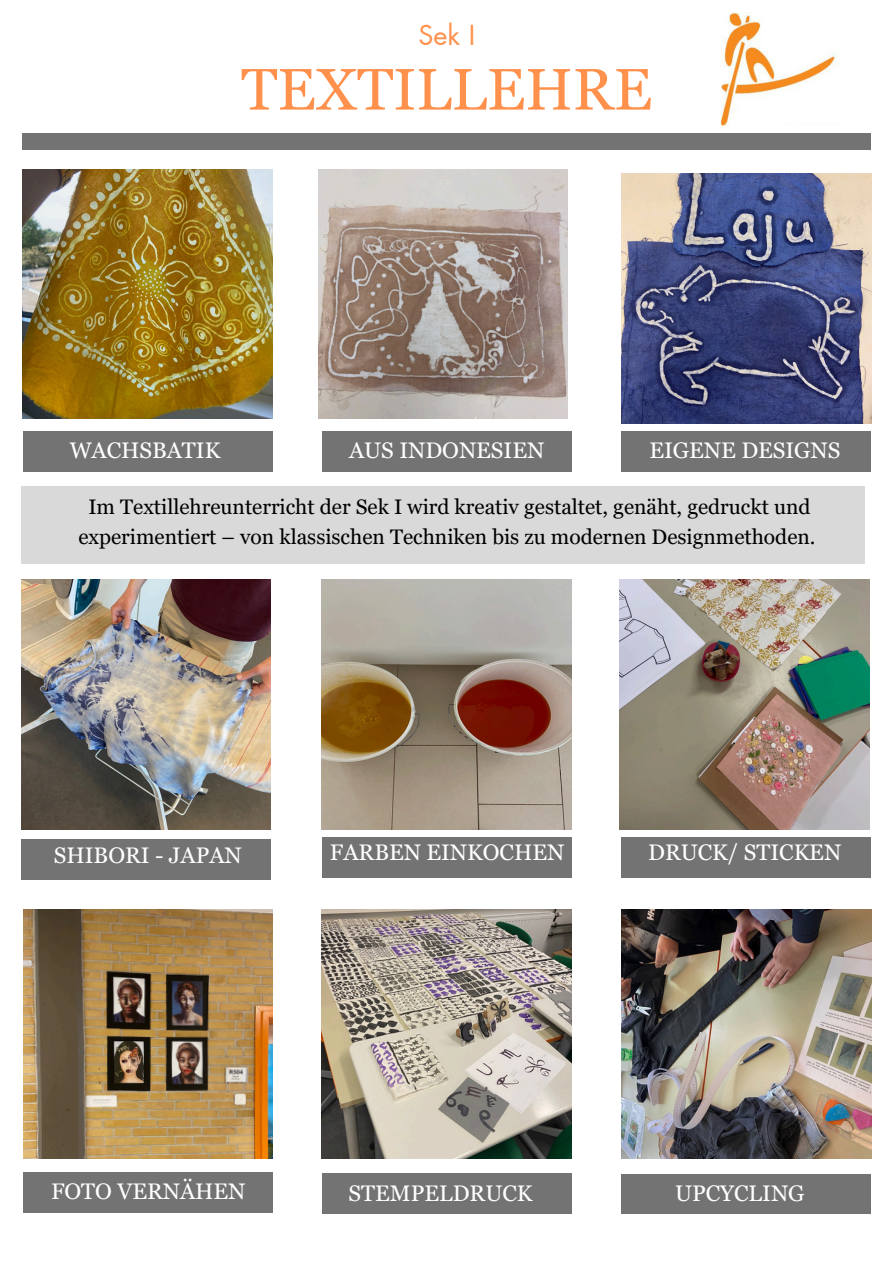
<style>
.page{position:relative;width:894px;height:1264px;background:#fff}
.page>*{position:absolute;margin:0;border:0;box-sizing:border-box;transform-origin:0 0}
.t1{font:58.5px "Georgia Pro";color:#ff914d}
.t2{font:27px "Futura LT Pro";color:#ff914d}
.t3{font:22.5px "Georgia Pro";color:#fff}
.t4{font:21px/29.2px "Georgia Pro";color:#000;text-align:center}
</style>
<div class="page">
<div style="left:23px;top:133px;width:847px;height:17px;background:#737373"></div>
<img style="left:23px;top:169px;width:249px;height:249px">
<img style="left:21px;top:580px;width:250px;height:249px">
<img style="left:621px;top:173px;width:250px;height:250px">
<div style="left:23px;top:431px;width:249px;height:40px;background:#737373"></div>
<div style="left:322px;top:431px;width:250px;height:40px;background:#737373"></div>
<div style="left:621px;top:431px;width:249px;height:40px;background:#737373"></div>
<div style="left:21px;top:486px;width:843px;height:78px;background:#d9d9d9"></div>
<img style="left:318px;top:169px;width:249px;height:249px">
<img style="left:322px;top:580px;width:249px;height:249px">
<div style="left:21px;top:839px;width:250px;height:41px;background:#737373"></div>
<div style="left:322px;top:837px;width:249px;height:40px;background:#737373"></div>
<div style="left:621px;top:837px;width:250px;height:40px;background:#737373"></div>
<img style="left:23px;top:909px;width:250px;height:249px">
<img style="left:322px;top:909px;width:249px;height:249px">
<img style="left:621px;top:909px;width:250px;height:249px">
<div style="left:24px;top:1172px;width:249px;height:40px;background:#737373"></div>
<div style="left:322px;top:1173px;width:250px;height:40px;background:#737373"></div>
<div style="left:621px;top:1174px;width:250px;height:39px;background:#737373"></div>
<img style="left:619px;top:580px;width:250px;height:249px">
<img style="left:720px;top:12px;width:118px;height:114px">
<p class="t2" style="left:418px;top:23px;width:58px">Sek I</p>
<p class="t1" style="left:241px;top:56px;width:412px">TEXTILLEHRE</p>
<h3 class="t3" style="left:70px;top:437px;width:152px">WACHSBATIK</h3>
<h3 class="t3" style="left:349px;top:437px;width:196px">AUS INDONESIEN</h3>
<h3 class="t3" style="left:649px;top:437px;width:192px">EIGENE DESIGNS</h3>
<p class="t4" style="left:78px;top:492px;width:738px">Im Textillehreunterricht der Sek I wird kreativ gestaltet, genäht, gedruckt und experimentiert – von klassischen Techniken bis zu modernen Designmethoden.</p>
<p class="t3" style="left:54px;top:842px;width:189px">SHIBORI - JAPAN</p>
<h3 class="t3" style="left:330px;top:839px;width:236px">FARBEN EINKOCHEN</h3>
<h3 class="t3" style="left:648px;top:839px;width:194px">DRUCK/ STICKEN</h3>
<p class="t3" style="left:51px;top:1178px;width:196px">FOTO VERNÄHEN</p>
<h3 class="t3" style="left:348px;top:1179px;width:185px">STEMPELDRUCK</h3>
<h3 class="t3" style="left:675px;top:1179px;width:131px">UPCYCLING</h3>
<p class="t3" style="left:366px;top:1178px;width:185px">STEMPELDRUCK</p>
<h3 class="t3" style="left:79px;top:1187px;width:139px">EINKOCHEN</h3>
</div>
